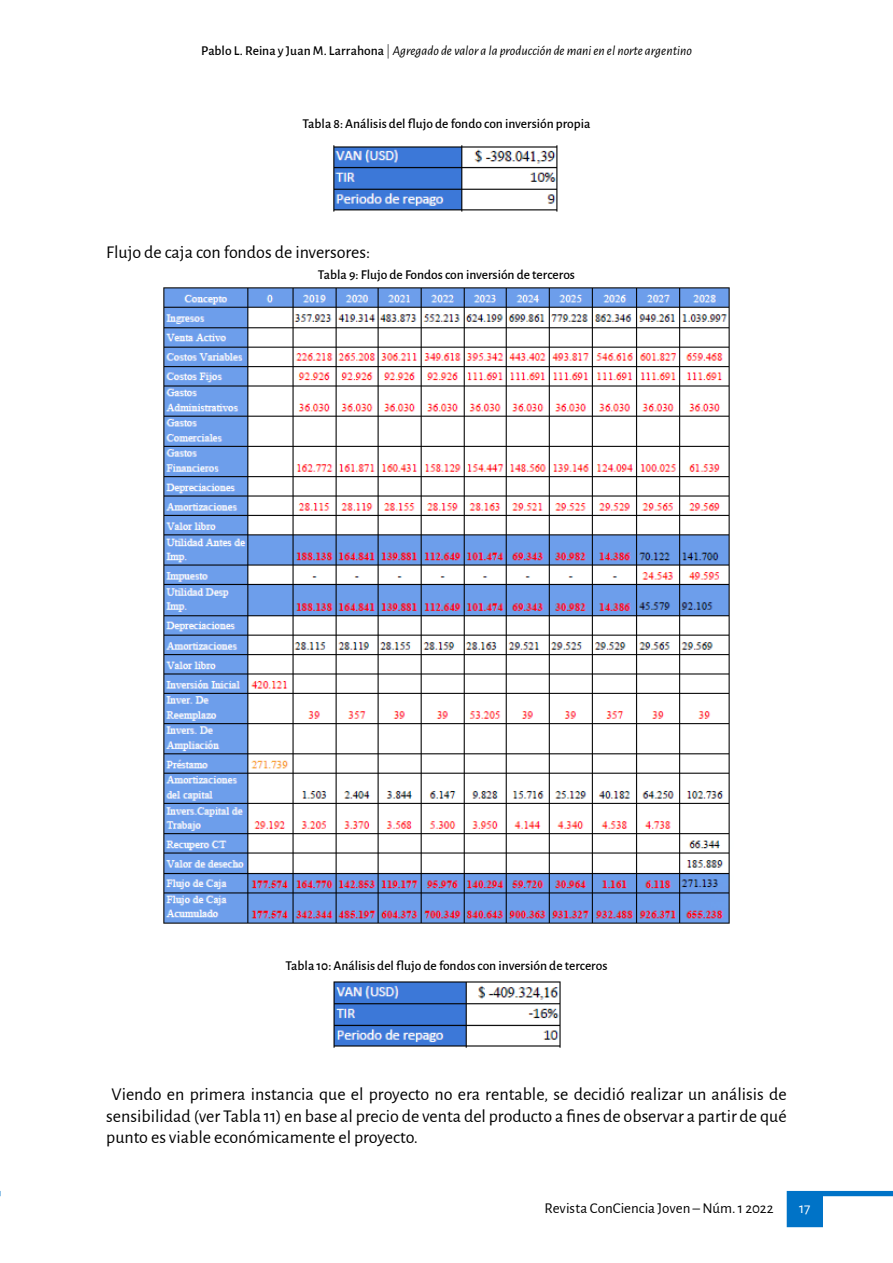
<style>
.page{position:relative;width:893px;height:1263px;background:#fff}
.page>*{position:absolute;margin:0;border:0;box-sizing:border-box;transform-origin:0 0}
.Cuerpo{font:18px/21.6px "Alegreya Sans";color:#000;text-align:justify}
.t1{font:15px "Alegreya Sans";color:#000}
.t2{font:15px "Alegreya Sans";color:#fff}
.Cuerpo-2{font:500 13.5px "Alegreya Sans";color:#000}
.t3{font:italic 13.5px "Alegreya Sans";color:#000}
.s1{font-weight:500;font-style:normal}
.s2{font-weight:300;font-style:normal}
</style>
<div class="page">
<svg style="left:787px;top:1191px;width:106px;height:36px"></svg>
<img style="left:333px;top:145px;width:225px;height:67px">
<img style="left:163px;top:287px;width:567px;height:637px">
<img style="left:333px;top:981px;width:228px;height:67px">
<p class="t3" style="left:201px;top:41px;width:492px"><span class="s1">Pablo L. Reina y Juan M. Larrahona</span> <span class="s2">|</span> Agregado de valor a la producción de mani en el norte argentino</p>
<p class="Cuerpo-2" style="left:302px;top:114px;width:290px">Tabla 8: Análisis del flujo de fondo con inversión propia</p>
<p class="Cuerpo" style="left:106px;top:240px;width:265px">Flujo de caja con fondos de inversores:</p>
<p class="Cuerpo-2" style="left:318px;top:265px;width:259px">Tabla 9: Flujo de Fondos con inversión de terceros</p>
<p class="Cuerpo-2" style="left:285px;top:956px;width:324px">Tabla 10: Análisis del flujo de fondos con inversión de terceros</p>
<p class="Cuerpo" style="left:106px;top:1082px;width:682px">Viendo en primera instancia que el proyecto no era rentable, se decidió realizar un análisis de sensibilidad (ver Tabla 11) en base al precio de venta del producto a fines de observar a partir de qué punto es viable económicamente el proyecto.</p>
<p class="t1" style="left:545px;top:1197px;width:231px">Revista ConCiencia Joven – Núm. 1 2022</p>
<p class="t2" style="left:799px;top:1197px;width:13px">17</p>
</div>
